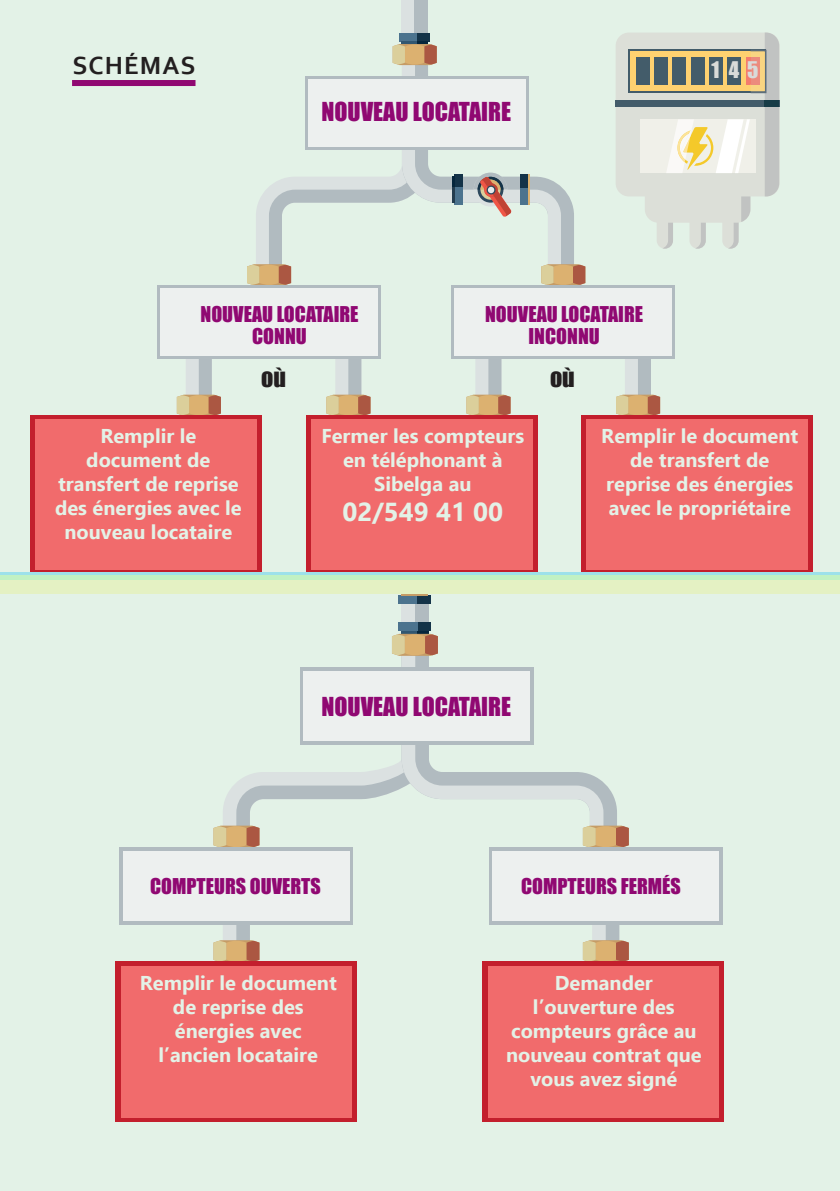
<style>
.page{position:relative;width:840px;height:1191px;background:#fff}
.page>*{position:absolute;margin:0;border:0;box-sizing:border-box;transform-origin:0 0}
.t1{font:700 26px "Ebrima";color:#e3f2e7}
.t2{font:700 26px "Corbel";color:#231f20}
.t3{font:24px "Impact";color:#900872}
.t4{font:24px "Impact";color:#231f20}
.t5{font:21px "Impact";color:#d9dbd9}
.t6{font:700 20px/24px "Ebrima";color:#e3f2e7;text-align:center}
.t7{font:20px/22px "Impact";color:#900872;text-align:center}
</style>
<div class="page">
<div style="left:0;top:0;width:839px;height:1191px;background:#e3f2e7"></div>
<div style="left:72px;top:80px;width:123px;height:6px;background:#900872"></div>
<div style="left:401px;top:0;width:26px;height:59px;background:#dbe1e1"></div>
<div style="left:414px;top:0;width:13px;height:59px;background:#b1bbc0"></div>
<div style="left:399px;top:33px;width:31px;height:8px;background:#4c738e"></div>
<div style="left:417px;top:33px;width:13px;height:8px;background:#143348"></div>
<svg style="left:177px;top:359px;width:44px;height:56px"></svg>
<svg style="left:326px;top:359px;width:44px;height:56px"></svg>
<svg style="left:466px;top:359px;width:44px;height:56px"></svg>
<svg style="left:616px;top:359px;width:43px;height:56px"></svg>
<svg style="left:451px;top:285px;width:223px;height:74px;background:#b9c2c6"></svg>
<div style="left:454px;top:289px;width:217px;height:67px;background:#edf0ef"></div>
<svg style="left:157px;top:285px;width:224px;height:74px;background:#b9c2c6"></svg>
<div style="left:160px;top:289px;width:217px;height:67px;background:#edf0ef"></div>
<div style="left:306px;top:415px;width:231px;height:159px;background:#c31f2d"></div>
<div style="left:311px;top:419px;width:221px;height:151px;background:#f16b6c"></div>
<div style="left:30px;top:415px;width:232px;height:159px;background:#c31f2d"></div>
<div style="left:36px;top:419px;width:221px;height:151px;background:#f16b6c"></div>
<div style="left:581px;top:415px;width:231px;height:159px;background:#c31f2d"></div>
<div style="left:586px;top:419px;width:221px;height:151px;background:#f16b6c"></div>
<svg style="left:247px;top:41px;width:338px;height:244px"></svg>
<div style="left:401px;top:604px;width:27px;height:45px;background:#dbe1e1"></div>
<div style="left:414px;top:604px;width:14px;height:45px;background:#b1bbc0"></div>
<div style="left:398px;top:622px;width:32px;height:9px;background:#4c738e"></div>
<div style="left:418px;top:622px;width:12px;height:9px;background:#143348"></div>
<div style="left:398px;top:595px;width:32px;height:9px;background:#4c738e"></div>
<div style="left:417px;top:595px;width:13px;height:9px;background:#143348"></div>
<hr style="left:401px;top:594px;width:27px;height:2px;background:#c69c66">
<svg style="left:213px;top:924px;width:46px;height:37px"></svg>
<svg style="left:582px;top:924px;width:46px;height:37px"></svg>
<svg style="left:213px;top:631px;width:415px;height:216px"></svg>
<div style="left:300px;top:667px;width:233px;height:77px;background:linear-gradient(to right,#b1bbc0,#b1bbc0)"></div>
<div style="left:304px;top:671px;width:226px;height:69px;background:#edf0ef"></div>
<div style="left:489px;top:847px;width:233px;height:77px;background:#b1bbc0"></div>
<div style="left:492px;top:851px;width:226px;height:70px;background:#edf0ef"></div>
<div style="left:120px;top:847px;width:233px;height:77px;background:#b1bbc0"></div>
<div style="left:123px;top:851px;width:226px;height:70px;background:#edf0ef"></div>
<div style="left:116px;top:961px;width:241px;height:160px;background:#c31f2d"></div>
<div style="left:121px;top:966px;width:230px;height:151px;background:#f16b6c"></div>
<div style="left:482px;top:961px;width:241px;height:160px;background:#c31f2d"></div>
<div style="left:488px;top:966px;width:230px;height:151px;background:#f16b6c"></div>
<div style="left:0;top:574px;width:839px;height:19px;background:#e4f1c3"></div>
<svg style="left:0;top:572px;width:839px;height:4px;background:#a6e5e0"></svg>
<hr style="left:0;top:576px;width:839px;height:4px;background:#c1f1c3">
<div style="left:615px;top:33px;width:164px;height:163px;background:#dcdfd8;border-radius:13px"></div>
<div style="left:629px;top:52px;width:135px;height:39px;background:#fed170"></div>
<div style="left:615px;top:100px;width:164px;height:7px;background:#435c6a"></div>
<div style="left:639px;top:119px;width:115px;height:54px;background:#f0f0e9"></div>
<div style="left:635px;top:57px;width:14px;height:27px;background:#435c6a"></div>
<svg style="left:644px;top:33px;width:134px;height:216px"></svg>
<h1 class="t2" style="left:73px;top:50px;width:124px">SCHÉMAS</h1>
<p class="t3" style="left:321px;top:93px;width:191px">NOUVEAU LOCATAIRE</p>
<p class="t5" style="left:711px;top:54px;width:49px">145</p>
<p class="t7" style="left:200px;top:303px;width:159px">NOUVEAU LOCATAIRE<br>CONNU</p>
<p class="t7" style="left:485px;top:303px;width:159px">NOUVEAU LOCATAIRE<br>INCONNU</p>
<p class="t4" style="left:261px;top:359px;width:26px">où</p>
<p class="t4" style="left:549px;top:359px;width:26px">où</p>
<p class="t6" style="left:55px;top:423px;width:188px">Remplir le document de transfert de reprise des énergies avec le nouveau locataire</p>
<p class="t6" style="left:321px;top:423px;width:204px">Fermer les compteurs en téléphonant à<br>Sibelga au</p>
<h1 class="t1" style="left:342px;top:491px;width:162px">02/549 41 00</h1>
<p class="t3" style="left:321px;top:687px;width:191px">NOUVEAU LOCATAIRE</p>
<p class="t6" style="left:601px;top:423px;width:198px">Remplir le document de transfert de reprise des énergies avec le propriétaire</p>
<p class="t7" style="left:150px;top:874px;width:172px">COMPTEURS OUVERTS</p>
<p class="t7" style="left:521px;top:874px;width:161px">COMPTEURS FERMÉS</p>
<p class="t6" style="left:140px;top:969px;width:198px">Remplir le document de reprise des énergies avec l’ancien locataire</p>
<p class="t6" style="left:505px;top:969px;width:197px">Demander l’ouverture des compteurs grâce au nouveau contrat que vous avez signé</p>
</div>
